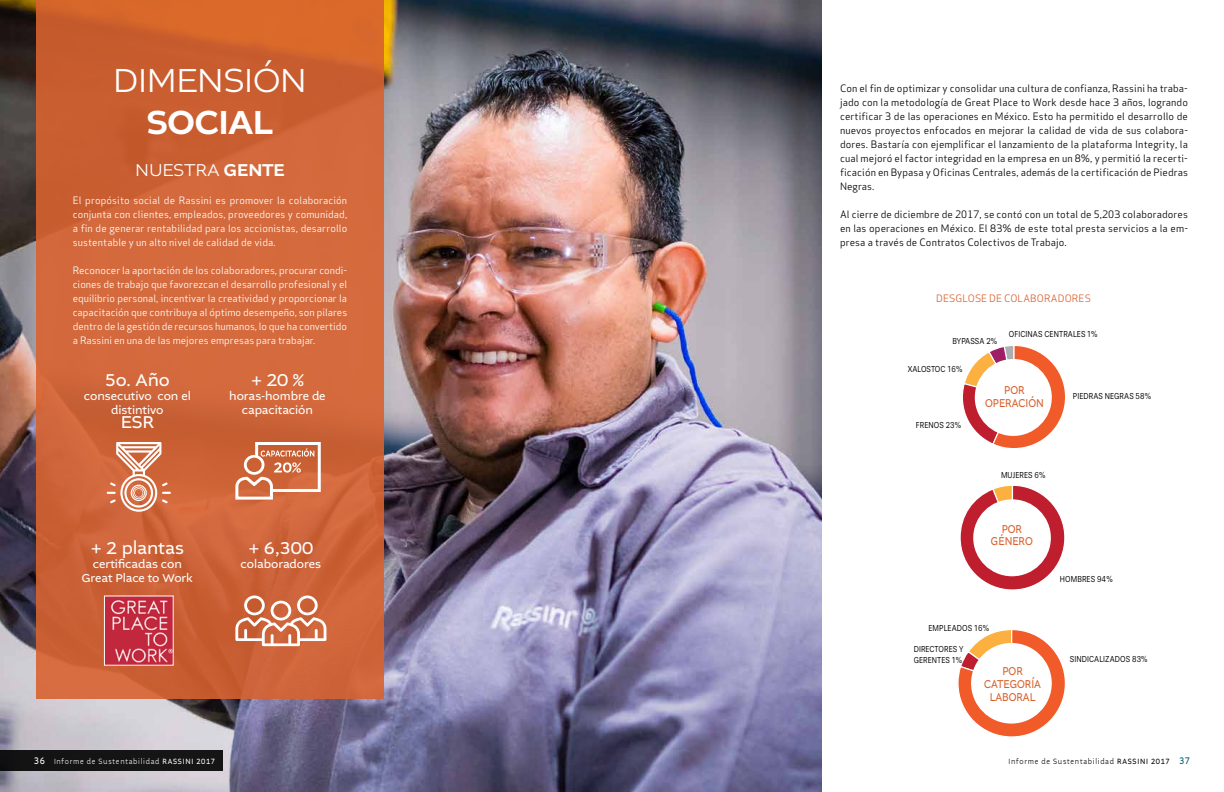
<style>
.page{position:relative;width:1224px;height:792px;background:#fff}
.page>*{position:absolute;margin:0;border:0;box-sizing:border-box;transform-origin:0 0}
.t1{font:300 35px "Altivo";letter-spacing:-.02em;color:#fff}
.t2{font:500 35px "Altivo";letter-spacing:-.015em;color:#fff}
.t3{font:18px "Altivo";letter-spacing:-.005em;color:#fff}
.t4{font:300 18px "Altivo";letter-spacing:-.01em;color:#fff}
.t5{font:12px/14px "Altivo";letter-spacing:-.005em;color:#fff;text-align:center}
.t6{font:12px/12.8px "Altivo";color:#d8622f;text-align:center;scale:.83 1}
.t7{font:10px/14px "Apex Sans";letter-spacing:.01em;color:#000;text-align:justify}
.t8{font:10px/14px "Apex Sans";color:#fff;text-align:justify}
.t9{font:10px "Apex Sans";letter-spacing:.01em;color:#d8622f}
.t10{font:9px/10.8px "Stevie Sans";letter-spacing:.015em;color:#000;scale:.83 1}
.t11{font:300 8px "Altivo";letter-spacing:.11em;color:#fff;scale:.85 1}
.t12{font:300 8px "Altivo";letter-spacing:.11em;color:#000;scale:.85 1}
.s1{font-weight:500}
.s2{font-weight:400;font-size:10px}
.s3{font-weight:400}
.s4{font-weight:400;font-size:10px;color:#006068}
</style>
<div class="page">
<img style="left:0;top:0;width:822px;height:792px">
<div style="left:36px;top:0;width:348px;height:698px;background:linear-gradient(to right,#cc6235,#d26739)"></div>
<svg style="left:960px;top:485px;width:105px;height:104px"></svg>
<div style="left:973px;top:499px;width:78px;height:77px;background:#fff;border-radius:50%"></div>
<svg style="left:958px;top:630px;width:107px;height:106px"></svg>
<div style="left:971px;top:643px;width:81px;height:81px;background:#fff;border-radius:50%"></div>
<svg style="left:963px;top:346px;width:102px;height:102px"></svg>
<div style="left:975px;top:359px;width:77px;height:77px;background:#fff;border-radius:50%"></div>
<svg style="left:107px;top:442px;width:64px;height:70px"></svg>
<svg style="left:235px;top:596px;width:91px;height:50px"></svg>
<img style="left:106px;top:598px;width:66px;height:66px">
<svg style="left:234px;top:441px;width:88px;height:60px"></svg>
<div style="left:0;top:750px;width:222px;height:20px;background:#151415"></div>
<h1 class="t1" style="left:113px;top:58px;width:196px">DIMENSIÓN</h1>
<h1 class="t2" style="left:147px;top:100px;width:128px">SOCIAL</h1>
<h2 class="t4" style="left:135px;top:159px;width:151px">NUESTRA <span class="s1">GENTE</span></h2>
<p class="t8" style="left:73px;top:192px;width:276px">El propósito social de Rassini es promover la colaboración conjunta con clientes, empleados, proveedores y comunidad, a fin de generar rentabilidad para los accionistas, desarrollo sustentable y un alto nivel de calidad de vida.</p>
<p class="t8" style="left:73px;top:262px;width:276px">Reconocer la aportación de los colaboradores, procurar condi&shy;ciones de trabajo que favorezcan el desarrollo profesional y el equilibrio personal, incentivar la creatividad y proporcionar la capacitación que contribuya al óptimo desempeño, son pilares dentro de la gestión de recursos humanos, lo que ha convertido a Rassini en una de las mejores empresas para trabajar.</p>
<h2 class="t3" style="left:105px;top:368px;width:66px">5o. Año</h2>
<p class="t5" style="left:84px;top:389px;width:109px">consecutivo con el distintivo</p>
<h2 class="t3" style="left:121px;top:410px;width:35px">ESR</h2>
<h2 class="t3" style="left:251px;top:368px;width:54px">+ 20 %</h2>
<p class="t5" style="left:229px;top:389px;width:98px">horas-hombre de capacitación</p>
<h2 class="t3" style="left:91px;top:536px;width:95px">+ 2 plantas</h2>
<p class="t5" style="left:82px;top:557px;width:113px">certificadas con<br>Great Place to Work</p>
<h2 class="t3" style="left:248px;top:536px;width:66px">+ 6,300</h2>
<p class="t5" style="left:241px;top:557px;width:82px">colaboradores</p>
<p class="t7" style="left:840px;top:80px;width:350px">Con el fin de optimizar y consolidar una cultura de confianza, Rassini ha traba&shy;jado con la metodología de Great Place to Work desde hace 3 años, logrando certificar 3 de las operaciones en México. Esto ha permitido el desarrollo de nuevos proyectos enfocados en mejorar la calidad de vida de sus colabora&shy;dores. Bastaría con ejemplificar el lanzamiento de la plataforma Integrity, la cual mejoró el factor integridad en la empresa en un 8%, y permitió la recerti&shy;ficación en Bypasa y Oficinas Centrales, además de la certificación de Piedras Negras.</p>
<p class="t7" style="left:840px;top:206px;width:350px">Al cierre de diciembre de 2017, se contó con un total de 5,203 colaboradores en las operaciones en México. El 83% de este total presta servicios a la em&shy;presa a través de Contratos Colectivos de Trabajo.</p>
<p class="t9" style="left:936px;top:290px;width:156px">DESGLOSE DE COLABORADORES</p>
<p class="t10" style="left:953px;top:336px;width:55px">BYPASSA 2%</p>
<p class="t10" style="left:908px;top:364px;width:68px">XALOSTOC 16%</p>
<p class="t10" style="left:1009px;top:329px;width:109px">OFICINAS CENTRALES 1%</p>
<p class="t10" style="left:916px;top:420px;width:56px">FRENOS 23%</p>
<p class="t6" style="left:985px;top:384px;width:72px">POR<br>OPERACIÓN</p>
<p class="t10" style="left:1001px;top:470px;width:55px">MUJERES 6%</p>
<p class="t10" style="left:1073px;top:391px;width:96px">PIEDRAS NEGRAS 58%</p>
<p class="t6" style="left:991px;top:523px;width:52px;line-height:12.5px">POR<br>GÉNERO</p>
<p class="t10" style="left:929px;top:623px;width:74px">EMPLEADOS 16%</p>
<p class="t10" style="left:914px;top:644px;width:61px">DIRECTORES Y<br>GERENTES 1%</p>
<p class="t6" style="left:984px;top:665px;width:70px">POR<br>CATEGORÍA<br>LABORAL</p>
<p class="t10" style="left:1060px;top:573px;width:65px">HOMBRES 94%</p>
<p class="t10" style="left:1070px;top:654px;width:95px">SINDICALIZADOS 83%</p>
<p class="t11" style="left:34px;top:756px;width:215px"><span class="s2">36</span> Informe de Sustentabilidad <span class="s3">RASSINI 2017</span></p>
<p class="t12" style="left:1009px;top:756px;width:215px">Informe de Sustentabilidad <span class="s3">RASSINI 2017</span> <span class="s4">37</span></p>
</div>
